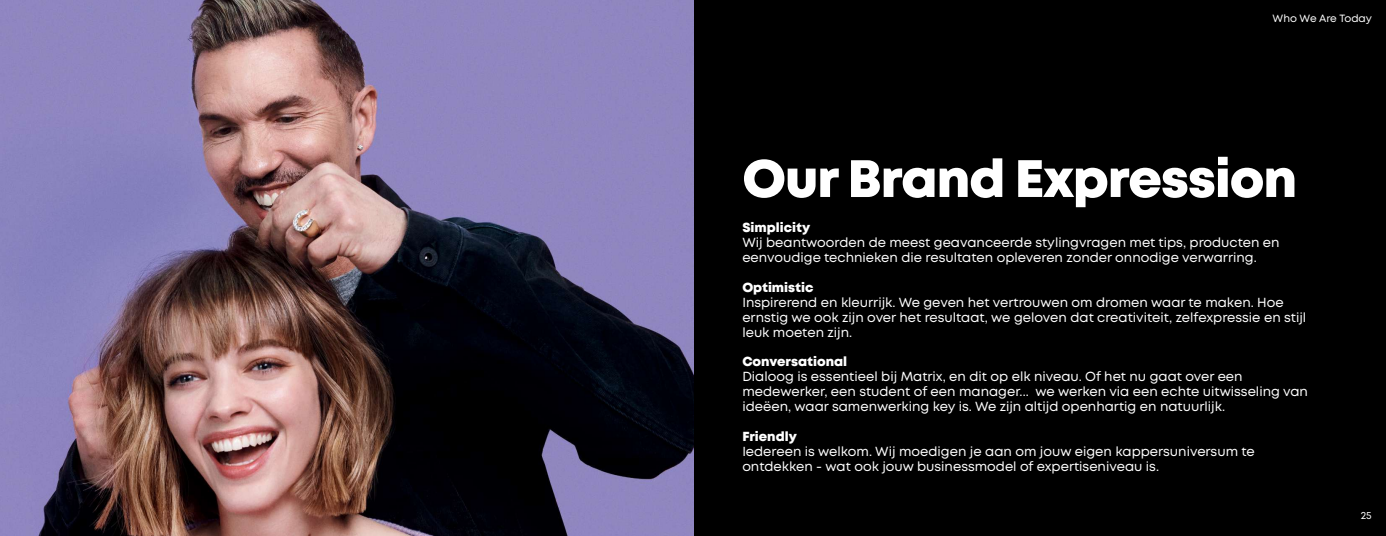
<style>
.page{position:relative;width:1386px;height:536px;background:#000}
.page>*{position:absolute;margin:0;border:0;box-sizing:border-box;transform-origin:0 0}
.t1{font:800 52.5px "Mont";letter-spacing:-.02em;color:#fff}
.t2{font:13.12px/14.9px "Mont";color:#fff}
.t3{font:800 13.12px "Mont";color:#fff}
.t4{font:10.5px "Mont";color:#fff}
</style>
<div class="page">
<img style="left:0;top:0;width:693px;height:536px">
<p class="t4" style="left:1273px;top:12px;width:101px">Who We Are Today</p>
<h1 class="t1" style="left:742px;top:144px;width:556px">Our Brand Expression</h1>
<p class="t3" style="left:742px;top:219px;width:69px">Simplicity</p>
<p class="t2" style="left:742px;top:235px;width:539px">Wij beantwoorden de meest geavanceerde stylingvragen met tips, producten en eenvoudige technieken die resultaten opleveren zonder onnodige verwarring.</p>
<p class="t3" style="left:742px;top:278px;width:73px">Optimistic</p>
<p class="t2" style="left:742px;top:295px;width:565px">Inspirerend en kleurrijk. We geven het vertrouwen om dromen waar te maken. Hoe ernstig we ook zijn over het resultaat, we geloven dat creativiteit, zelfexpressie en stijl leuk moeten zijn.</p>
<p class="t3" style="left:742px;top:353px;width:106px">Conversational</p>
<p class="t2" style="left:742px;top:369px;width:567px">Dialoog is essentieel bij Matrix, en dit op elk niveau. Of het nu gaat over een medewerker, een student of een manager... we werken via een echte uitwisseling van ideëen, waar samenwerking key is. We zijn altijd openhartig en natuurlijk.</p>
<p class="t3" style="left:742px;top:427px;width:56px">Friendly</p>
<p class="t2" style="left:742px;top:443px;width:514px">Iedereen is welkom. Wij moedigen je aan om jouw eigen kappersuniversum te ontdekken - wat ook jouw businessmodel of expertiseniveau is.</p>
<p class="t4" style="left:1361px;top:508px;width:13px">25</p>
</div>
